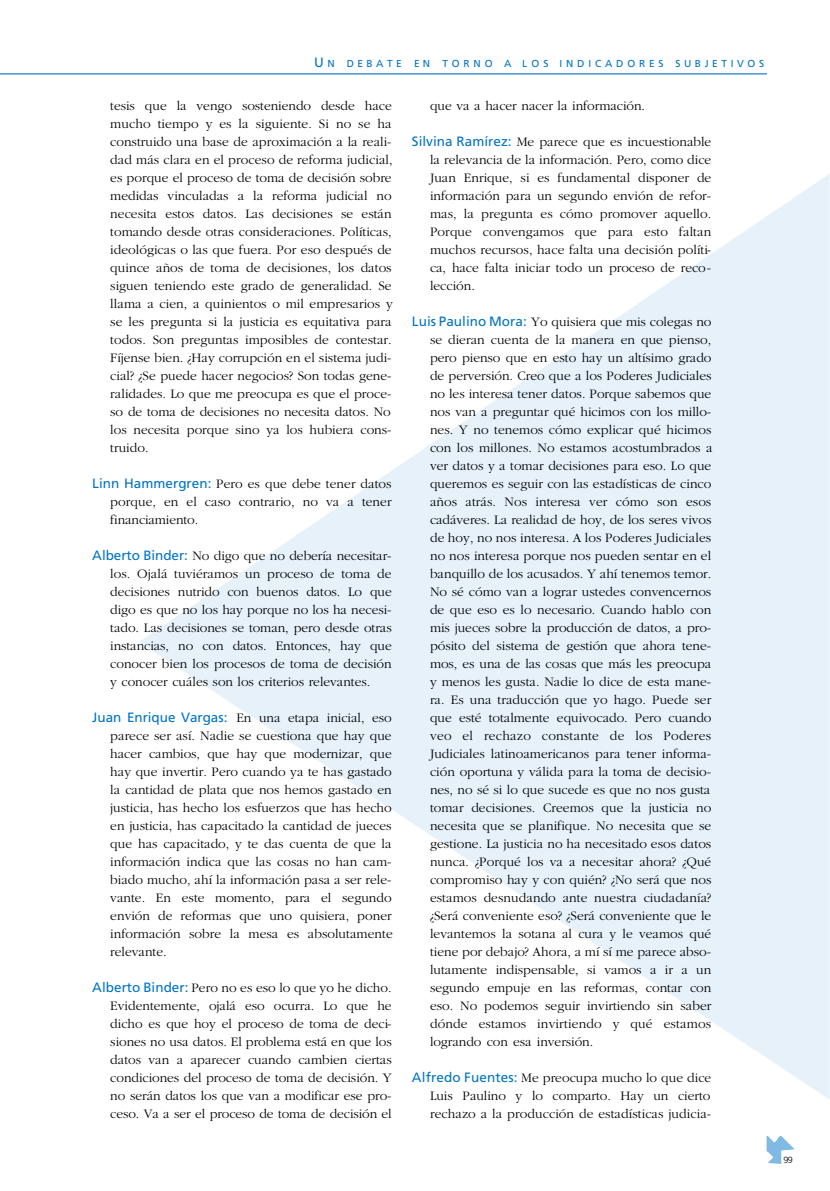
<style>
.page{position:relative;width:830px;height:1191px;background:#fff}
.page>*{position:absolute;margin:0;border:0;box-sizing:border-box;transform-origin:0 0}
.t1{font:300 13.5px/18px "Garamond";color:#000;text-align:justify}
.t2{font:10.2px "Frutiger";letter-spacing:.38em;color:#0073c5}
.t3{font:300 9px "Frutiger";color:#000}
.s1{font-size:13.5px}
.s2{font-family:"Frutiger";font-weight:400;color:#0073c5}
</style>
<div class="page">
<svg style="left:139px;top:175px;width:689px;height:473px;fill:#e6f1fa"></svg>
<hr style="left:0;top:74px;width:766px;height:1px;background:#0073c5">
<svg style="left:766px;top:1136px;width:28px;height:28px"></svg>
<p class="t2" style="left:314px;top:58px;width:451px"><span class="s1">U</span>N DEBATE EN TORNO A LOS INDICADORES SUBJETIVOS</p>
<p class="t1" style="left:110px;top:97px;width:284px;text-align:left">tesis que la vengo sosteniendo desde hace mucho tiempo y es la siguiente. Si no se ha construido una base de aproximación a la reali&shy;dad más clara en el proceso de reforma judicial, es porque el proceso de toma de decisión sobre medidas vinculadas a la reforma judicial no necesita estos datos. Las decisiones se están tomando desde otras consideraciones. Políticas, ideológicas o las que fuera. Por eso después de quince años de toma de decisiones, los datos siguen teniendo este grado de generalidad. Se llama a cien, a quinientos o mil empresarios y se les pregunta si la justicia es equitativa para todos. Son preguntas imposibles de contestar.<br>Fíjense bien. ¿Hay corrupción en el sistema judi&shy;cial? ¿Se puede hacer negocios? Son todas gene&shy;ralidades. Lo que me preocupa es que el proce&shy;so de toma de decisiones no necesita datos. No los necesita porque sino ya los hubiera cons&shy;truido.</p>
<p class="t1" style="left:110px;top:475px;width:283px;text-indent:-18px"><span class="s2">Linn Hammergren:</span> Pero es que debe tener datos porque, en el caso contrario, no va a tener financiamiento.</p>
<p class="t1" style="left:110px;top:547px;width:283px;text-indent:-18px"><span class="s2">Alberto Binder:</span> No digo que no debería necesitar&shy;los. Ojalá tuviéramos un proceso de toma de decisiones nutrido con buenos datos. Lo que digo es que no los hay porque no los ha necesi&shy;tado. Las decisiones se toman, pero desde otras instancias, no con datos. Entonces, hay que conocer bien los procesos de toma de decisión y conocer cuáles son los criterios relevantes.</p>
<p class="t1" style="left:110px;top:709px;width:284px;text-indent:-18px"><span class="s2">Juan Enrique Vargas:</span> En una etapa inicial, eso parece ser así. Nadie se cuestiona que hay que hacer cambios, que hay que modernizar, que hay que invertir. Pero cuando ya te has gastado la cantidad de plata que nos hemos gastado en justicia, has hecho los esfuerzos que has hecho en justicia, has capacitado la cantidad de jueces que has capacitado, y te das cuenta de que la información indica que las cosas no han cam&shy;biado mucho, ahí la información pasa a ser rele&shy;vante. En este momento, para el segundo envión de reformas que uno quisiera, poner información sobre la mesa es absolutamente relevante.</p>
<p class="t1" style="left:110px;top:979px;width:283px;text-indent:-18px"><span class="s2">Alberto Binder:</span> Pero no es eso lo que yo he dicho.<br>Evidentemente, ojalá eso ocurra. Lo que he dicho es que hoy el proceso de toma de deci&shy;siones no usa datos. El problema está en que los datos van a aparecer cuando cambien ciertas condiciones del proceso de toma de decisión. Y no serán datos los que van a modificar ese pro&shy;ceso. Va a ser el proceso de toma de decisión el</p>
<p class="t1" style="left:430px;top:97px;width:216px">que va a hacer nacer la información.</p>
<p class="t1" style="left:430px;top:133px;width:283px;text-indent:-18px"><span class="s2">Silvina Ramírez:</span> Me parece que es incuestionable la relevancia de la información. Pero, como dice Juan Enrique, si es fundamental disponer de información para un segundo envión de refor&shy;mas, la pregunta es cómo promover aquello.<br>Porque convengamos que para esto faltan muchos recursos, hace falta una decisión políti&shy;ca, hace falta iniciar todo un proceso de reco&shy;lección.</p>
<p class="t1" style="left:430px;top:313px;width:284px;text-align:left;text-indent:-18px"><span class="s2">Luis Paulino Mora:</span> Yo quisiera que mis colegas no se dieran cuenta de la manera en que pienso, pero pienso que en esto hay un altísimo grado de perversión. Creo que a los Poderes Judiciales no les interesa tener datos. Porque sabemos que nos van a preguntar qué hicimos con los millo&shy;nes. Y no tenemos cómo explicar qué hicimos con los millones. No estamos acostumbrados a ver datos y a tomar decisiones para eso. Lo que queremos es seguir con las estadísticas de cinco años atrás. Nos interesa ver cómo son esos cadáveres. La realidad de hoy, de los seres vivos de hoy, no nos interesa. A los Poderes Judiciales no nos interesa porque nos pueden sentar en el banquillo de los acusados. Y ahí tenemos temor.<br>No sé cómo van a lograr ustedes convencernos de que eso es lo necesario. Cuando hablo con mis jueces sobre la producción de datos, a pro&shy;pósito del sistema de gestión que ahora tene&shy;mos, es una de las cosas que más les preocupa y menos les gusta. Nadie lo dice de esta mane&shy;ra. Es una traducción que yo hago. Puede ser que esté totalmente equivocado. Pero cuando veo el rechazo constante de los Poderes Judiciales latinoamericanos para tener informa&shy;ción oportuna y válida para la toma de decisio&shy;nes, no sé si lo que sucede es que no nos gusta tomar decisiones. Creemos que la justicia no necesita que se planifique. No necesita que se gestione. La justicia no ha necesitado esos datos nunca. ¿Porqué los va a necesitar ahora? ¿Qué compromiso hay y con quién? ¿No será que nos estamos desnudando ante nuestra ciudadanía? ¿Será conveniente eso? ¿Será conveniente que le levantemos la sotana al cura y le veamos qué tiene por debajo? Ahora, a mí sí me parece abso&shy;lutamente indispensable, si vamos a ir a un segundo empuje en las reformas, contar con eso. No podemos seguir invirtiendo sin saber dónde estamos invirtiendo y qué estamos logrando con esa inversión.</p>
<p class="t1" style="left:430px;top:1069px;width:283px;text-indent:-18px"><span class="s2">Alfredo Fuentes:</span> Me preocupa mucho lo que dice Luis Paulino y lo comparto. Hay un cierto rechazo a la producción de estadísticas judicia-</p>
<p class="t3" style="left:783px;top:1155px;width:11px">99</p>
</div>
